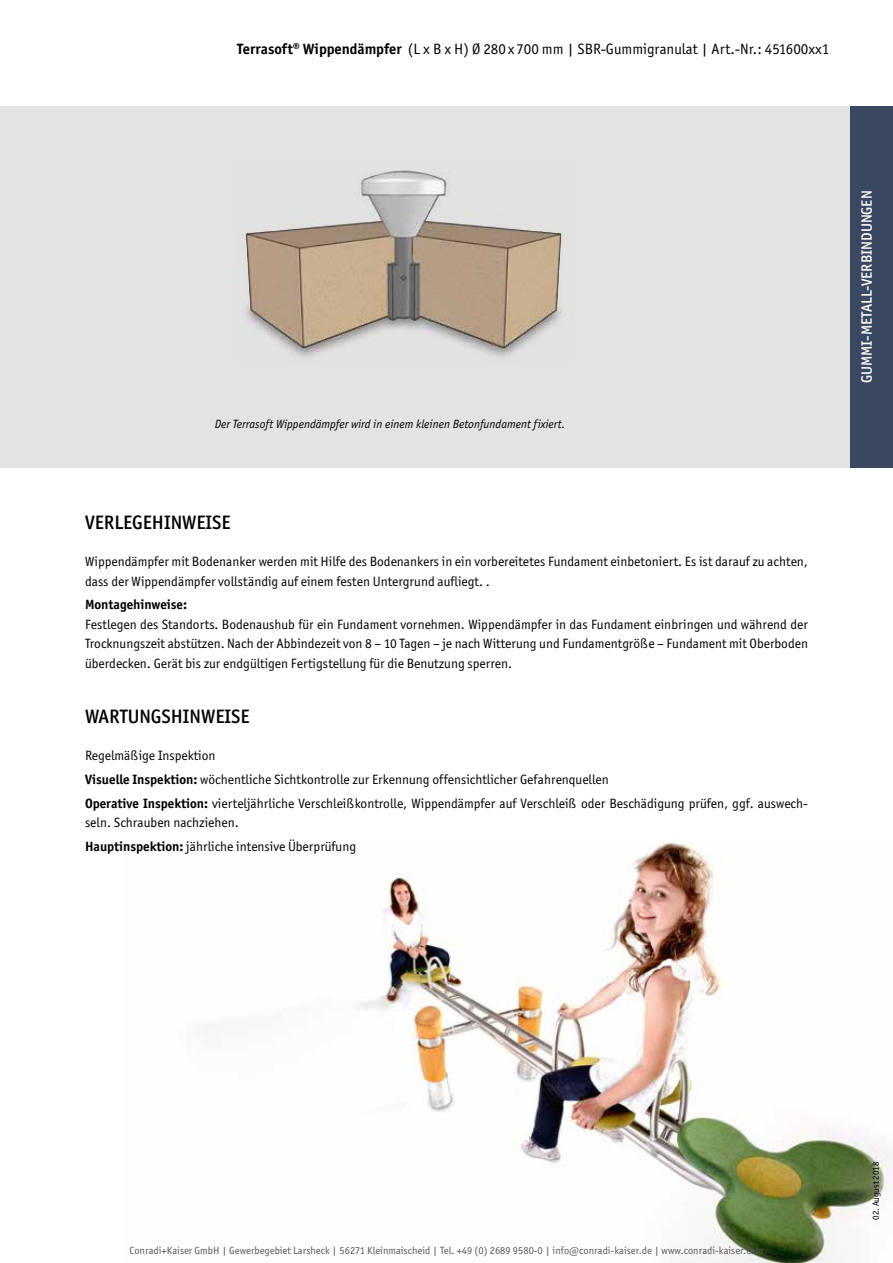
<style>
.page{position:relative;width:893px;height:1263px;background:#fff}
.page>*{position:absolute;margin:0;border:0;box-sizing:border-box;transform-origin:0 0}
.t1{font:500 19.5px "Officina Sans ITC";color:#000}
.t2{font:15px "Officina Sans ITC";color:#000}
.t3{font:500 15px "Officina Sans ITC";color:#fff}
.t4{font:13.5px/19.5px "Officina Sans ITC";color:#000}
.t5{font:700 13.5px "Officina Sans ITC";color:#000}
.t6{font:italic 12px "Officina Sans ITC";color:#000}
.t7{font:10.5px "Officina Sans ITC";color:#575756}
.t8{font:9px "Officina Sans ITC";color:#000}
.s1{font-weight:700}
</style>
<div class="page">
<div style="left:0;top:106px;width:893px;height:362px;background:#e3e3e3"></div>
<div style="left:850px;top:106px;width:43px;height:362px;background:#3b4862"></div>
<img style="left:359px;top:842px;width:534px;height:421px">
<img style="left:245px;top:170px;width:317px;height:187px">
<p class="t2" style="left:237px;top:41px;width:593px"><span class="s1">Terrasoft</span><sup>®</sup> <span class="s1">Wippendämpfer</span> (L x B x H) Ø 280 x700 mm | SBR-Gummigranulat | Art.-Nr.: 451600xx1</p>
<p class="t6" style="left:215px;top:417px;width:352px">Der Terrasoft Wippendämpfer wird in einem kleinen Betonfundament fixiert.</p>
<h1 class="t1" style="left:85px;top:511px;width:147px">VERLEGEHINWEISE</h1>
<p class="t4" style="left:85px;top:552px;width:724px">Wippendämpfer mit Bodenanker werden mit Hilfe des Bodenankers in ein vorbereitetes Fundament einbetoniert. Es ist darauf zu achten, dass der Wippendämpfer vollständig auf einem festen Untergrund aufliegt. .</p>
<p class="t5" style="left:85px;top:596px;width:104px">Montagehinweise:</p>
<p class="t4" style="left:85px;top:614px;width:724px;text-align:justify">Festlegen des Standorts. Bodenaushub für ein Fundament vornehmen. Wippendämpfer in das Fundament einbringen und während der Trocknungszeit abstützen. Nach der Abbindezeit von 8 – 10 Tagen – je nach Witterung und Fundamentgröße – Fundament mit Oberboden überdecken. Gerät bis zur endgültigen Fertigstellung für die Benutzung sperren.</p>
<h1 class="t1" style="left:85px;top:705px;width:166px">WARTUNGSHINWEISE</h1>
<p class="t4" style="left:85px;top:744px;width:724px;line-height:23.7px">Regelmäßige Inspektion<br><span class="s1">Visuelle Inspektion:</span> wöchentliche Sichtkontrolle zur Erkennung offensichtlicher Gefahrenquellen<br><span class="s1">Operative Inspektion:</span> vierteljährliche Verschleißkontrolle, Wippendämpfer auf Verschleiß oder Beschädigung prüfen, ggf. auswech-</p>
<p class="t4" style="left:85px;top:811px;width:273px;line-height:23.7px">seln. Schrauben nachziehen.<br><span class="s1">Hauptinspektion:</span> jährliche intensive Überprüfung</p>
<p class="t3" style="left:858px;top:383px;width:194px;rotate:-90deg">GUMMI-METALL-VERBINDUNGEN</p>
<p class="t7" style="left:130px;top:1245px;width:635px">Conradi+Kaiser GmbH | Gewerbegebiet Larsheck | 56271 Kleinmaischeid | Tel. +49 (0) 2689 9580-0 | info@conradi-kaiser.de | www.conradi-kaiser.com</p>
<p class="t8" style="left:870px;top:1220px;width:59px;rotate:-90deg">02. August 2018</p>
</div>
